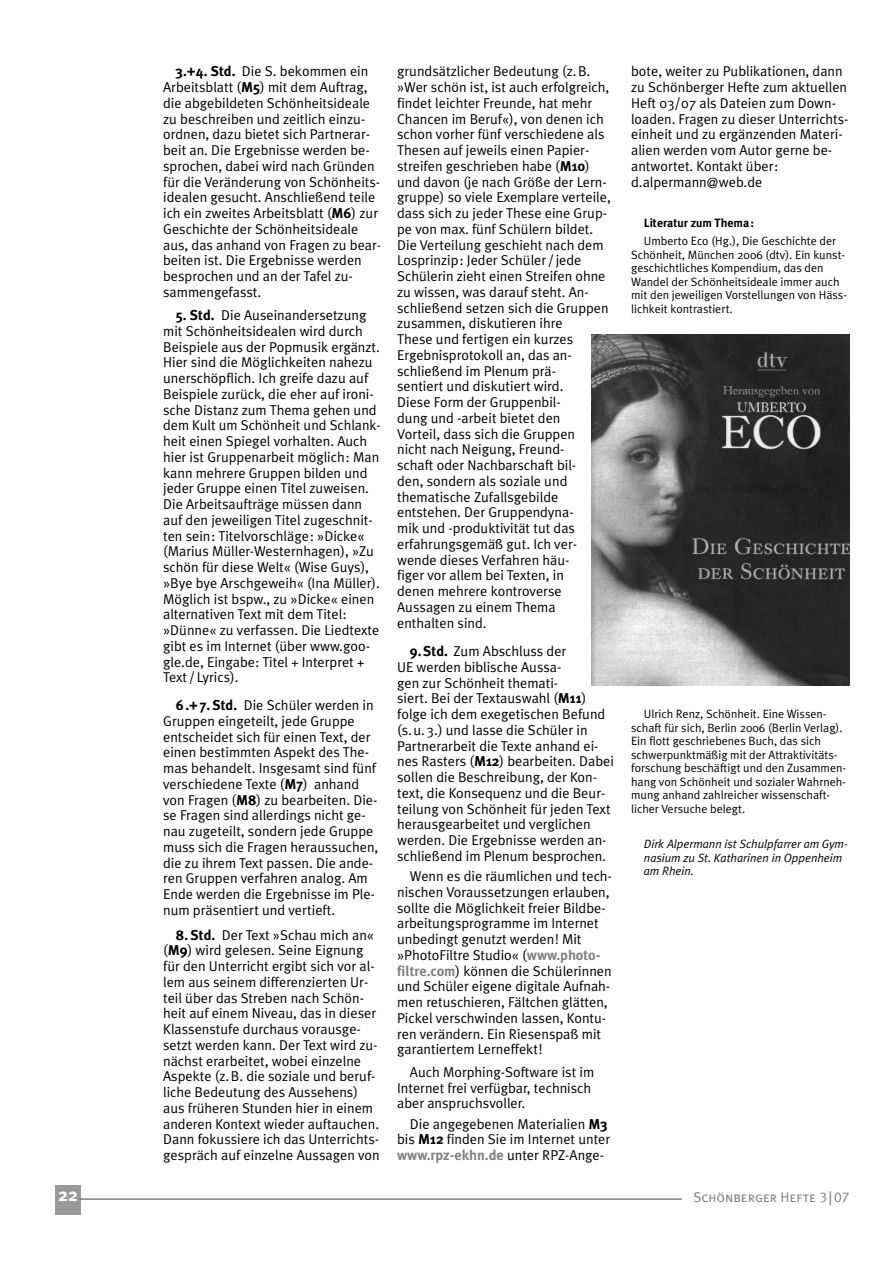
<style>
.page{position:relative;width:893px;height:1263px;background:#fff}
.page>*{position:absolute;margin:0;border:0;box-sizing:border-box;transform-origin:0 0}
.t1{font:700 18px "Meta Plus";color:#fff}
.t2{font:14.25px/15.8px "Meta Plus Normal";color:#000}
.t3{font:700 14.25px "Meta Plus";color:#808080}
.t4{font:14.25px "Meta Plus Normal Caps";color:#808080}
.t5{font:12px/13.5px "Meta Plus Normal";color:#000}
.t6{font:italic 12px/13.5px "Meta Plus Normal";color:#000}
.t7{font:700 12px "Meta Plus";color:#000}
.s1{font-family:"Meta Plus";font-weight:700}
.s2{font-family:"Meta Plus";font-weight:700;color:#808080}
.s3{font-family:"Meta Plus Normal";font-weight:400;color:#000}
.s4{font-size:18px}
</style>
<div class="page">
<div style="left:55px;top:1185px;width:26px;height:30px;background:#999"></div>
<hr style="left:79px;top:1198px;width:602px;height:2px;background:#808080">
<img style="left:591px;top:335px;width:258px;height:350px">
<p class="t2" style="left:163px;top:65px;width:219px;text-indent:13px"><span class="s1">3.+4. Std.</span> Die S. bekommen ein Arbeitsblatt (<span class="s1">M5</span>) mit dem Auftrag, die abgebildeten Schönheitsideale zu beschreiben und zeitlich einzu&shy;ordnen, dazu bietet sich Partnerar&shy;beit an. Die Ergebnisse werden be&shy;sprochen, dabei wird nach Gründen für die Veränderung von Schönheits&shy;idealen gesucht. Anschließend teile ich ein zweites Arbeitsblatt (<span class="s1">M6</span>) zur Geschichte der Schönheitsideale aus, das anhand von Fragen zu bear&shy;beiten ist. Die Ergebnisse werden besprochen und an der Tafel zu&shy;sammengefasst.</p>
<p class="t2" style="left:163px;top:309px;width:219px;text-indent:13px"><span class="s1">5. Std.</span> Die Auseinandersetzung mit Schönheitsidealen wird durch Beispiele aus der Popmusik ergänzt.<br>Hier sind die Möglichkeiten nahezu unerschöpflich. Ich greife dazu auf Beispiele zurück, die eher auf ironi&shy;sche Distanz zum Thema gehen und dem Kult um Schönheit und Schlank&shy;heit einen Spiegel vorhalten. Auch hier ist Gruppenarbeit möglich: Man kann mehrere Gruppen bilden und jeder Gruppe einen Titel zuweisen.<br>Die Arbeitsaufträge müssen dann auf den jeweiligen Titel zugeschnit&shy;ten sein: Titelvorschläge: »Dicke« (Marius Müller-Westernhagen), »Zu schön für diese Welt« (Wise Guys), »Bye bye Arschgeweih« (Ina Müller).<br>Möglich ist bspw., zu »Dicke« einen alternativen Text mit dem Titel: »Dünne« zu verfassen. Die Liedtexte gibt es im Internet (über www.goo&shy;gle.de, Eingabe: Titel + Interpret + Text/Lyrics).</p>
<p class="t2" style="left:163px;top:699px;width:217px;text-indent:13px"><span class="s1">6.+7. Std.</span> Die Schüler werden in Gruppen eingeteilt, jede Gruppe entscheidet sich für einen Text, der einen bestimmten Aspekt des The&shy;mas behandelt. Insgesamt sind fünf verschiedene Texte (<span class="s1">M7</span>) anhand von Fragen (<span class="s1">M8</span>) zu bearbeiten. Die&shy;se Fragen sind allerdings nicht ge&shy;nau zugeteilt, sondern jede Gruppe muss sich die Fragen heraussuchen, die zu ihrem Text passen. Die ande&shy;ren Gruppen verfahren analog. Am Ende werden die Ergebnisse im Ple&shy;num präsentiert und vertieft.</p>
<p class="t2" style="left:163px;top:928px;width:218px;text-indent:13px"><span class="s1">8. Std.</span> Der Text »Schau mich an« (<span class="s1">M9</span>) wird gelesen. Seine Eignung für den Unterricht ergibt sich vor al&shy;lem aus seinem differenzierten Ur&shy;teil über das Streben nach Schön&shy;heit auf einem Niveau, das in dieser Klassenstufe durchaus vorausge&shy;setzt werden kann. Der Text wird zu&shy;nächst erarbeitet, wobei einzelne Aspekte (z.B. die soziale und beruf&shy;liche Bedeutung des Aussehens) aus früheren Stunden hier in einem anderen Kontext wieder auftauchen.<br>Dann fokussiere ich das Unterrichts&shy;gespräch auf einzelne Aussagen von</p>
<p class="t2" style="left:397px;top:65px;width:215px">grundsätzlicher Bedeutung (z.B. »Wer schön ist, ist auch erfolgreich, findet leichter Freunde, hat mehr<br>Chancen im Beruf«), von denen ich schon vorher fünf verschiedene als<br>Thesen auf jeweils einen Papier&shy;streifen geschrieben habe (<span class="s1">M10</span>) und davon (je nach Größe der Lern&shy;gruppe) so viele Exemplare verteile, dass sich zu jeder These eine Grup&shy;pe von max. fünf Schülern bildet.<br>Die Verteilung geschieht nach dem<br>Losprinzip: Jeder Schüler/jede<br>Schülerin zieht einen Streifen ohne zu wissen, was darauf steht. An&shy;schließend setzen sich die Gruppen zusammen, diskutieren ihre<br>These und fertigen ein kurzes<br>Ergebnisprotokoll an, das an&shy;schließend im Plenum prä-<br>sentiert und diskutiert wird.<br>Diese Form der Gruppenbil-<br>dung und -arbeit bietet den<br>Vorteil, dass sich die Gruppen<br>nicht nach Neigung, Freund-<br>schaft oder Nachbarschaft bil-<br>den, sondern als soziale und thematische Zufallsgebilde entstehen. Der Gruppendyna-<br>mik und -produktivität tut das erfahrungsgemäß gut. Ich ver&shy;wende dieses Verfahren häu-<br>figer vor allem bei Texten, in<br>denen mehrere kontroverse<br>Aussagen zu einem Thema enthalten sind.</p>
<p class="t2" style="left:397px;top:645px;width:218px;text-indent:13px"><span class="s1">9.Std.</span> Zum Abschluss der<br>UE werden biblische Aussa-<br>gen zur Schönheit themati-<br>siert. Bei der Textauswahl (<span class="s1">M11</span>) folge ich dem exegetischen Befund (s.u.3.) und lasse die Schüler in<br>Partnerarbeit die Texte anhand ei&shy;nes Rasters (<span class="s1">M12</span>) bearbeiten. Dabei sollen die Beschreibung, der Kon&shy;text, die Konsequenz und die Beur&shy;teilung von Schönheit für jeden Text herausgearbeitet und verglichen werden. Die Ergebnisse werden an&shy;schließend im Plenum besprochen.</p>
<p class="t2" style="left:397px;top:870px;width:216px;text-indent:13px">Wenn es die räumlichen und tech&shy;nischen Voraussetzungen erlauben, sollte die Möglichkeit freier Bildbe&shy;arbeitungsprogramme im Internet unbedingt genutzt werden! Mit »PhotoFiltre Studio« (<span class="s2">www.photo&shy;filtre.com</span>) können die Schülerinnen und Schüler eigene digitale Aufnah&shy;men retuschieren, Fältchen glätten, Pickel verschwinden lassen, Kontu&shy;ren verändern. Ein Riesenspaß mit garantiertem Lerneffekt!</p>
<p class="t2" style="left:397px;top:1066px;width:199px;text-indent:13px">Auch Morphing-Software ist im<br>Internet frei verfügbar, technisch aber anspruchsvoller.</p>
<p class="t2" style="left:397px;top:1117px;width:215px;text-align:right">Die angegebenen Materialien <span class="s1">M3 </span>bis <span class="s1">M12</span> finden Sie im Internet unter</p>
<p class="t3" style="left:397px;top:1150px;width:208px">www.rpz-ekhn.de <span class="s3">unter RPZ-Ange-</span></p>
<p class="t2" style="left:631px;top:65px;width:219px">bote, weiter zu Publikationen, dann zu Schönberger Hefte zum aktuellen<br>Heft 03/07 als Dateien zum Down&shy;loaden. Fragen zu dieser Unterrichts&shy;einheit und zu ergänzenden Materi&shy;alien werden vom Autor gerne be&shy;antwortet. Kontakt über: d.alpermann@web.de</p>
<p class="t7" style="left:644px;top:219px;width:112px">Literatur zum Thema:</p>
<p class="t5" style="left:631px;top:236px;width:217px;text-indent:13px">Umberto Eco (Hg.), Die Geschichte der Schönheit, München 2006 (dtv). Ein kunst&shy;geschichtliches Kompendium, das den Wandel der Schönheitsideale immer auch mit den jeweiligen Vorstellungen von Häss&shy;lichkeit kontrastiert.</p>
<p class="t5" style="left:631px;top:709px;width:216px;text-indent:13px">Ulrich Renz, Schönheit. Eine Wissen&shy;schaft für sich, Berlin 2006 (Berlin Verlag).<br>Ein flott geschriebenes Buch, das sich schwerpunktmäßig mit der Attraktivitäts&shy;forschung beschäftigt und den Zusammen&shy;hang von Schönheit und sozialer Wahrneh&shy;mung anhand zahlreicher wissenschaft&shy;licher Versuche belegt.</p>
<p class="t6" style="left:644px;top:839px;width:205px">Dirk Alpermann ist Schulpfarrer am Gym&shy;nasium zu St. Katharinen in Oppenheim am Rhein.</p>
<p class="t1" style="left:58px;top:1189px;width:21px">22</p>
<p class="t4" style="left:693px;top:1189px;width:157px">Schönberger Hefte 3<span class="s4">|</span>07</p>
</div>
